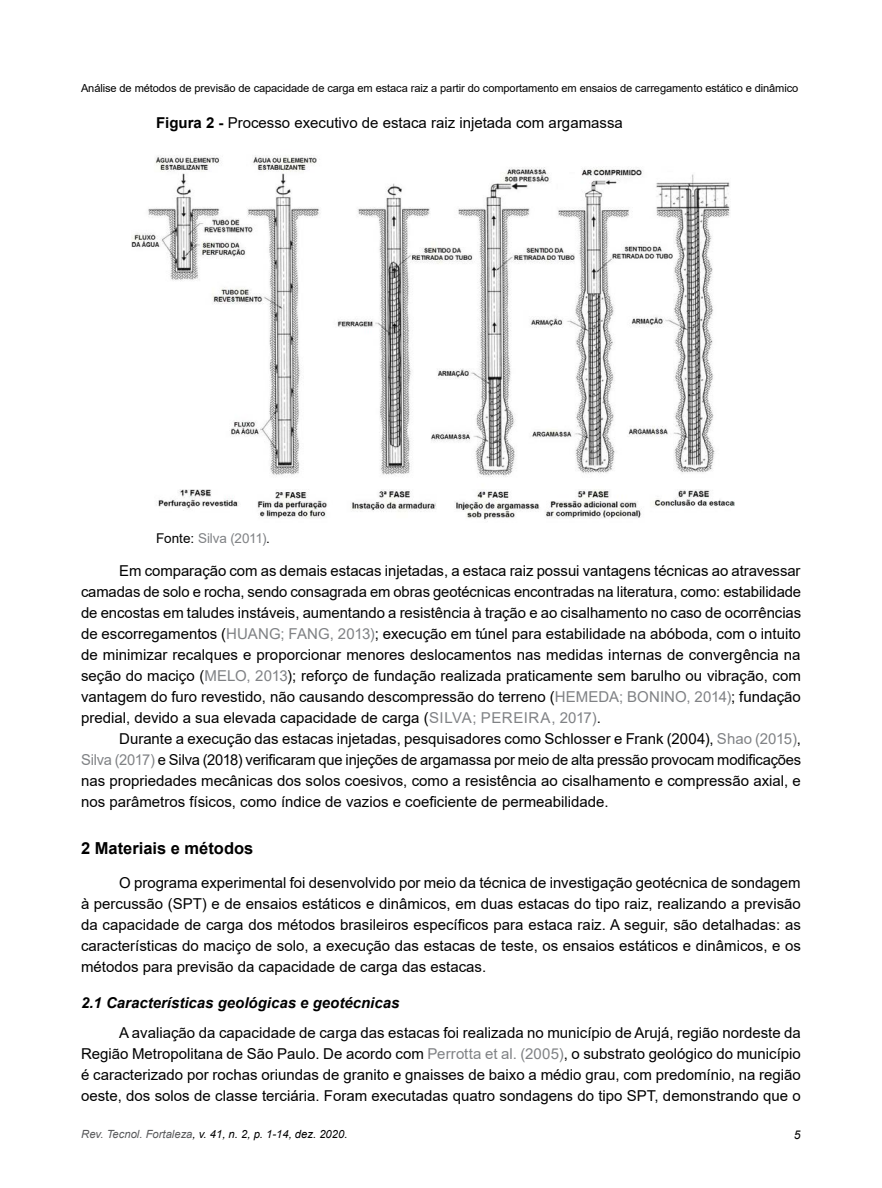
<style>
.page{position:relative;width:882px;height:1188px;background:#fff}
.page>*{position:absolute;margin:0;border:0;box-sizing:border-box;transform-origin:0 0}
.t1{font:700 16.5px "Arial";color:#000}
.t2{font:15px/21px "Arial";color:#000;text-align:justify}
.t3{font:italic 700 15px "Arial";color:#000}
.t4{font:13.5px "Arial";color:#808285}
.t5{font:italic 12px "Arial";color:#000}
.t6{font:italic 11.25px "Arial";color:#000}
.t7{font:11.1px "Arial";letter-spacing:-.01em;color:#000}
.s1{font-weight:700}
.s2{color:#000}
.s3{color:#808285}
.s4{color:#58595b}
</style>
<div class="page">
<img style="left:132px;top:155px;width:603px;height:367px">
<p class="t7" style="left:81px;top:80px;width:719px">Análise de métodos de previsão de capacidade de carga em estaca raiz a partir do comportamento em ensaios de carregamento estático e dinâmico</p>
<p class="t2" style="left:156px;top:112px;width:468px"><span class="s1">Figura 2 -</span> Processo executivo de estaca raiz injetada com argamassa</p>
<p class="t4" style="left:156px;top:529px;width:115px"><span class="s2">Fonte:</span> Silva (2011)<span class="s2">.</span></p>
<p class="t2" style="left:81px;top:561px;width:722px;text-indent:38px">Em comparação com as demais estacas injetadas, a estaca raiz possui vantagens técnicas ao atravessar camadas de solo e rocha, sendo consagrada em obras geotécnicas encontradas na literatura, como: estabilidade de encostas em taludes instáveis, aumentando a resistência à tração e ao cisalhamento no caso de ocorrências de escorregamentos (<span class="s3">HUANG; FANG, 2013)</span>; execução em túnel para estabilidade na abóboda, com o intuito de minimizar recalques e proporcionar menores deslocamentos nas medidas internas de convergência na seção do maciço (<span class="s3">MELO, 2013</span>); reforço de fundação realizada praticamente sem barulho ou vibração, com vantagem do furo revestido, não causando descompressão do terreno (<span class="s3">HEMEDA; BONINO, 2014)</span>; fundação predial, devido a sua elevada capacidade de carga (<span class="s3">SILVA; PEREIRA, 2017)</span>.</p>
<p class="t2" style="left:81px;top:729px;width:722px;text-indent:38px">Durante a execução das estacas injetadas, pesquisadores como Schlosser e Frank (2004), <span class="s3">Shao (2015)</span>, <span class="s3">Silva (2017)</span> e Silva (2018) verificaram que injeções de argamassa por meio de alta pressão provocam modificações nas propriedades mecânicas dos solos coesivos, como a resistência ao cisalhamento e compressão axial, e nos parâmetros físicos, como índice de vazios e coeficiente de permeabilidade.</p>
<p class="t1" style="left:81px;top:837px;width:174px">2 Materiais e métodos</p>
<p class="t2" style="left:81px;top:872px;width:721px;text-indent:38px">O programa experimental foi desenvolvido por meio da técnica de investigação geotécnica de sondagem à percussão (SPT) e de ensaios estáticos e dinâmicos, em duas estacas do tipo raiz, realizando a previsão da capacidade de carga dos métodos brasileiros específicos para estaca raiz. A seguir, são detalhadas: as características do maciço de solo, a execução das estacas de teste, os ensaios estáticos e dinâmicos, e os métodos para previsão da capacidade de carga das estacas.</p>
<p class="t3" style="left:81px;top:993px;width:320px">2.1 Características geológicas e geotécnicas</p>
<p class="t2" style="left:81px;top:1022px;width:721px;text-indent:38px">A avaliação da capacidade de carga das estacas foi realizada no município de Arujá, região nordeste da Região Metropolitana de São Paulo. De acordo com <span class="s3">Perrotta et al. (2005)</span>, o substrato geológico do município é caracterizado por rochas oriundas de granito e gnaisses de baixo a médio grau, com predomínio, na região oeste, dos solos de classe terciária. Foram executadas quatro sondagens do tipo SPT, demonstrando que o</p>
<p class="t6" style="left:81px;top:1127px;width:268px"><span class="s4">Rev. Tecnol. Fortaleza</span>, v. 41, n. 2, p. 1-14, dez. 2020.</p>
<p class="t5" style="left:794px;top:1127px;width:8px">5</p>
</div>
